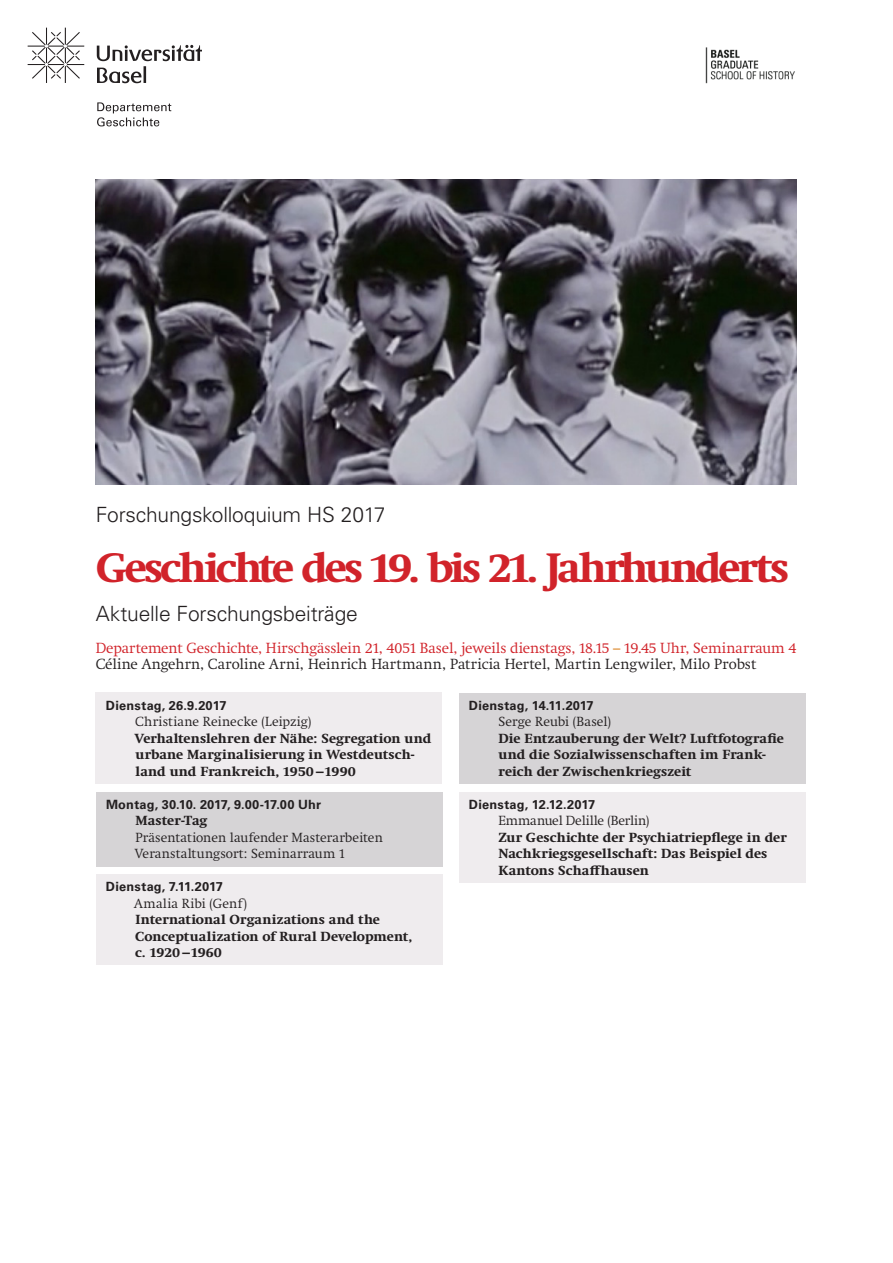
<style>
.page{position:relative;width:893px;height:1263px;background:#fff}
.page>*{position:absolute;margin:0;border:0;box-sizing:border-box;transform-origin:0 0}
._02_Untertitel_Semes{font:700 42px "Swift Neue LT Pro";letter-spacing:-.065em;color:#d1232a}
._02_Untertitel_Semes-2{font:300 21px "Univers";letter-spacing:-.01em;color:#231f20}
._03_Veranstalter_Ort{font:300 15px/16.5px "Swift Neue LT Pro";letter-spacing:.005em;color:#d1232a}
._06_Thema_Veranstalt{font:700 13.5px/16.5px "Swift Neue LT Pro";letter-spacing:.01em;color:#231f20}
._05_Vortragender{font:300 13.5px "Swift Neue LT Pro";letter-spacing:.005em;color:#231f20}
._05_Vortragender-2{font:700 13.5px/16.5px "Swift Neue LT Pro";letter-spacing:.01em;color:#231f20}
._06_Thema_Veranstalt-2{font:300 13.5px "Swift Neue LT Pro";letter-spacing:.015em;color:#231f20}
._05_Vortragender-3{font:300 13.5px "Swift Neue LT Pro";letter-spacing:.025em;color:#231f20}
._04_Datum{font:700 12.75px "Univers";letter-spacing:.015em;color:#231f20}
.s1{color:#dd8a2e}
.s2{color:#231f20}
</style>
<div class="page">
<div style="left:96px;top:792px;width:346px;height:74px;background:#d6d4d6"></div>
<div style="left:460px;top:792px;width:346px;height:91px;background:#efecee"></div>
<div style="left:96px;top:692px;width:346px;height:92px;background:#efecee"></div>
<div style="left:459px;top:693px;width:346px;height:91px;background:#d6d4d6"></div>
<div style="left:96px;top:874px;width:346px;height:91px;background:#efecee"></div>
<svg style="left:28px;top:28px;width:56px;height:55px"></svg>
<svg style="left:97px;top:45px;width:105px;height:38px"></svg>
<svg style="left:97px;top:102px;width:74px;height:24px"></svg>
<img style="left:705px;top:47px;width:90px;height:37px">
<img style="left:96px;top:179px;width:700px;height:306px">
<p class="_02_Untertitel_Semes-2" style="left:96px;top:502px;width:291px">Forschungskolloquium HS 2017</p>
<p class="_02_Untertitel_Semes" style="left:96px;top:543px;width:695px">Geschichte des 19. bis 21. Jahrhunderts</p>
<p class="_02_Untertitel_Semes-2" style="left:96px;top:601px;width:264px">Aktuelle Forschungsbeiträge</p>
<p class="_03_Veranstalter_Ort" style="left:96px;top:639px;width:702px">Departement Geschichte, Hirschgässlein 21, 4051 Basel, jeweils dienstags, 18.15 <span class="s1">–</span> 19.45 Uhr, Seminarraum 4<br><span class="s2">Céline Angehrn, Caroline Arni, Heinrich Hartmann, Patricia Hertel, Martin Lengwiler, Milo Probst</span></p>
<p class="_04_Datum" style="left:106px;top:698px;width:122px">Dienstag, 26.9.2017</p>
<p class="_05_Vortragender" style="left:135px;top:713px;width:178px">Christiane Reinecke (Leipzig)</p>
<p class="_06_Thema_Veranstalt" style="left:135px;top:730px;width:298px">Verhaltenslehren der Nähe: Segregation und urbane Marginalisierung in Westdeutsch&shy;land und Frankreich, 1950—1990</p>
<p class="_04_Datum" style="left:106px;top:797px;width:216px">Montag, 30.10. 2017, 9.00-17.00 Uhr</p>
<p class="_06_Thema_Veranstalt" style="left:135px;top:812px;width:73px">Master-Tag</p>
<p class="_05_Vortragender" style="left:135px;top:829px;width:249px">Präsentationen laufender Masterarbeiten</p>
<p class="_06_Thema_Veranstalt-2" style="left:135px;top:845px;width:211px">Veranstaltungsort: Seminarraum 1</p>
<p class="_04_Datum" style="left:106px;top:879px;width:118px">Dienstag, 7.11.2017</p>
<p class="_05_Vortragender-3" style="left:134px;top:895px;width:114px">Amalia Ribi (Genf)</p>
<p class="_06_Thema_Veranstalt" style="left:135px;top:911px;width:279px">International Organizations and the<br>Conceptualization of Rural Development, c. 1920—1960</p>
<p class="_04_Datum" style="left:469px;top:698px;width:126px">Dienstag, 14.11.2017</p>
<p class="_05_Vortragender" style="left:498px;top:713px;width:114px">Serge Reubi (Basel)</p>
<p class="_05_Vortragender-2" style="left:498px;top:730px;width:287px">Die Entzauberung der Welt? Luftfotografie und die Sozialwissenschaften im Frank&shy;reich der Zwischenkriegszeit</p>
<p class="_04_Datum" style="left:469px;top:797px;width:128px">Dienstag, 12.12.2017</p>
<p class="_05_Vortragender" style="left:498px;top:812px;width:152px">Emmanuel Delille (Berlin)</p>
<p class="_06_Thema_Veranstalt" style="left:498px;top:829px;width:290px">Zur Geschichte der Psychiatriepflege in der<br>Nachkriegsgesellschaft: Das Beispiel des<br>Kantons Schaffhausen</p>
</div>
